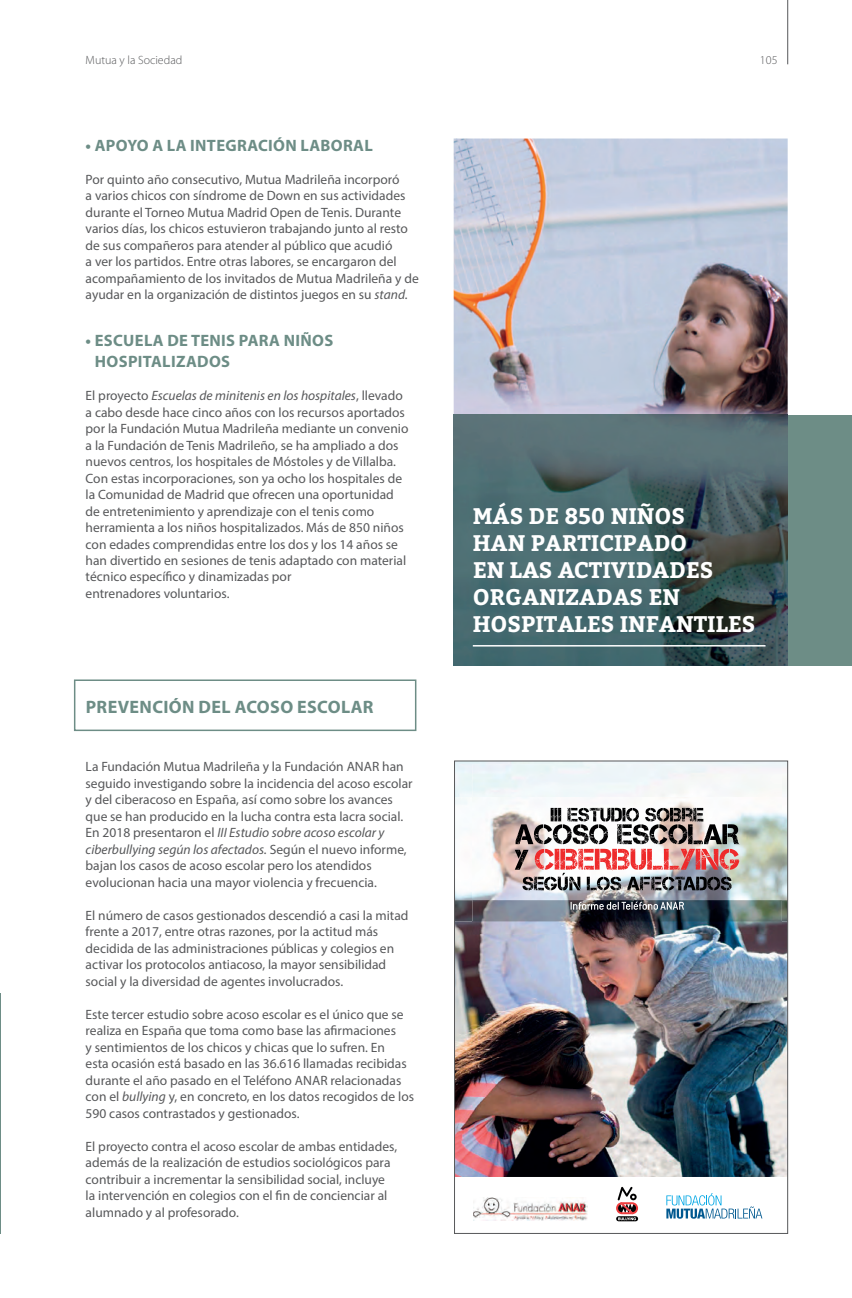
<style>
.page{position:relative;width:852px;height:1298px;background:#fff}
.page>*{position:absolute;margin:0;border:0;box-sizing:border-box;transform-origin:0 0}
.t1{font:700 22.5px/27px "Bitter";color:#fff}
.t2{font:700 18px "Myriad Pro";letter-spacing:.02em;color:#6d8d86}
.t3{font:700 16.5px/21px "Myriad Pro";letter-spacing:.02em;color:#6d8d86}
.t4{font:13.5px/16.5px "Myriad Pro";color:#57585a}
.t5{font:300 12px "Myriad Pro";color:#57585a}
.s1{font-style:italic}
</style>
<div class="page">
<hr style="left:787px;top:0;width:1px;height:64px;background:#57585a">
<hr style="left:0;top:993px;width:1px;height:241px;background:#6d8d86">
<img style="left:453px;top:139px;width:334px;height:276px">
<div style="left:787px;top:415px;width:64px;height:251px;background:#6d8d86"></div>
<img style="left:453px;top:415px;width:334px;height:251px">
<hr style="left:473px;top:645px;width:292px;height:1px;background:#fff">
<div style="left:74px;top:679px;width:342px;height:52px;border:2px solid #6d8d86"></div>
<img style="left:456px;top:763px;width:330px;height:414px">
<img style="left:456px;top:797px;width:330px;height:124px">
<img style="left:473px;top:1197px;width:114px;height:23px">
<svg style="left:616px;top:1216px;width:22px;height:5px"></svg>
<svg style="left:616px;top:1187px;width:22px;height:33px"></svg>
<svg style="left:666px;top:1193px;width:96px;height:26px"></svg>
<img style="left:472px;top:764px;width:309px;height:33px">
<img style="left:472px;top:797px;width:309px;height:137px">
<img style="left:570px;top:902px;width:114px;height:8px">
<img style="left:514px;top:807px;width:225px;height:83px">
<div style="left:454px;top:761px;width:334px;height:473px;border:1px solid #57585a"></div>
<p class="t5" style="left:86px;top:54px;width:98px">Mutua y la Sociedad</p>
<p class="t5" style="left:759px;top:54px;width:19px">105</p>
<p class="t3" style="left:86px;top:134px;width:289px">• APOYO A LA INTEGRACIÓN LABORAL</p>
<p class="t4" style="left:86px;top:171px;width:334px">Por quinto año consecutivo, Mutua Madrileña incorporó<br>a varios chicos con síndrome de Down en sus actividades durante el Torneo Mutua Madrid Open de Tenis. Durante varios días, los chicos estuvieron trabajando junto al resto de sus compañeros para atender al público que acudió<br>a ver los partidos. Entre otras labores, se encargaron del acompañamiento de los invitados de Mutua Madrileña y de ayudar en la organización de distintos juegos en su <span class="s1">stand.</span></p>
<p class="t3" style="left:95px;top:329px;width:240px;text-indent:-9px">• ESCUELA DE TENIS PARA NIÑOS<br>HOSPITALIZADOS</p>
<p class="t4" style="left:86px;top:387px;width:324px">El proyecto <span class="s1">Escuelas de minitenis en los hospitales</span>, llevado a cabo desde hace cinco años con los recursos aportados por la Fundación Mutua Madrileña mediante un convenio a la Fundación de Tenis Madrileño, se ha ampliado a dos nuevos centros, los hospitales de Móstoles y de Villalba.<br>Con estas incorporaciones, son ya ocho los hospitales de la Comunidad de Madrid que ofrecen una oportunidad de entretenimiento y aprendizaje con el tenis como herramienta a los niños hospitalizados. Más de 850 niños con edades comprendidas entre los dos y los 14 años se han divertido en sesiones de tenis adaptado con material técnico específico y dinamizadas por<br>entrenadores voluntarios.</p>
<h2 class="t2" style="left:86px;top:695px;width:289px">PREVENCIÓN DEL ACOSO ESCOLAR</h2>
<p class="t4" style="left:86px;top:758px;width:328px">La Fundación Mutua Madrileña y la Fundación ANAR han seguido investigando sobre la incidencia del acoso escolar y del ciberacoso en España, así como sobre los avances que se han producido en la lucha contra esta lacra social.<br>En 2018 presentaron el <span class="s1">III Estudio sobre acoso escolar y ciberbullying según los afectados.</span> Según el nuevo informe, bajan los casos de acoso escolar pero los atendidos evolucionan hacia una mayor violencia y frecuencia.</p>
<p class="t4" style="left:86px;top:907px;width:324px">El número de casos gestionados descendió a casi la mitad frente a 2017, entre otras razones, por la actitud más decidida de las administraciones públicas y colegios en activar los protocolos antiacoso, la mayor sensibilidad social y la diversidad de agentes involucrados.</p>
<p class="t4" style="left:86px;top:1006px;width:330px">Este tercer estudio sobre acoso escolar es el único que se realiza en España que toma como base las afirmaciones<br>y sentimientos de los chicos y chicas que lo sufren. En<br>esta ocasión está basado en las 36.616 llamadas recibidas durante el año pasado en el Teléfono ANAR relacionadas con el <span class="s1">bullying</span> y, en concreto, en los datos recogidos de los 590 casos contrastados y gestionados.</p>
<p class="t4" style="left:86px;top:1138px;width:313px">El proyecto contra el acoso escolar de ambas entidades, además de la realización de estudios sociológicos para contribuir a incrementar la sensibilidad social, incluye la intervención en colegios con el fin de concienciar al alumnado y al profesorado.</p>
<h1 class="t1" style="left:473px;top:503px;width:284px">MÁS DE 850 NIÑOS<br>HAN PARTICIPADO<br>EN LAS ACTIVIDADES<br>ORGANIZADAS EN<br>HOSPITALES INFANTILES</h1>
</div>
